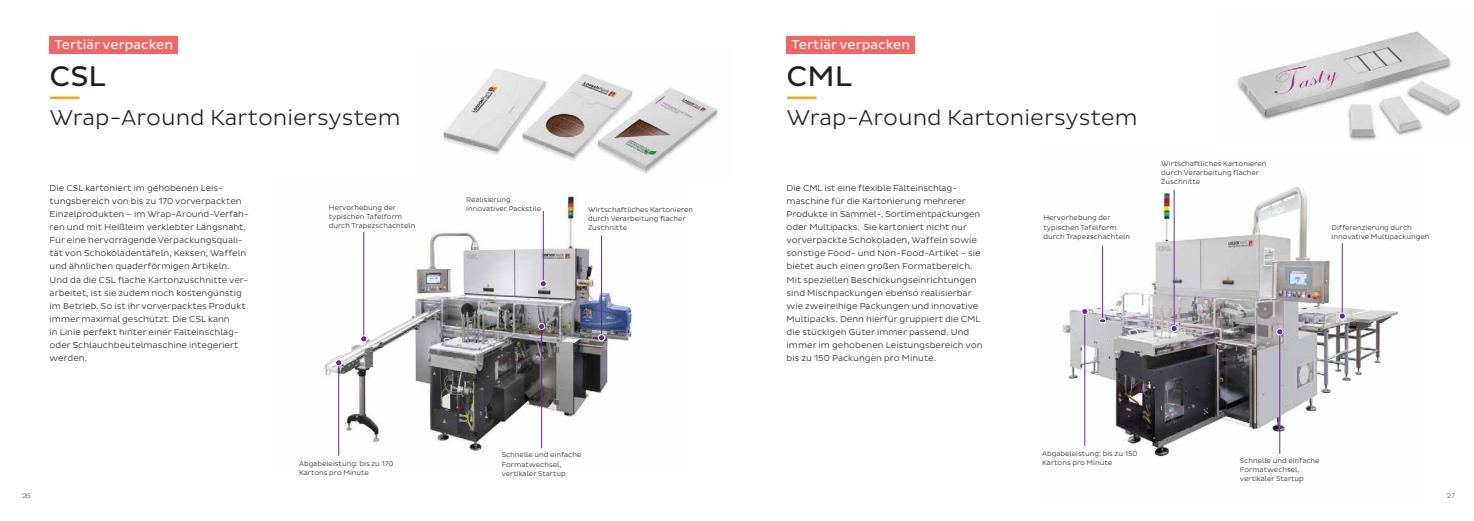
<style>
.page{position:relative;width:1474px;height:521px;background:#fff}
.page>*{position:absolute;margin:0;border:0;box-sizing:border-box;transform-origin:0 0}
.t1{font:28.88px "Pluto Sans";color:#231f20}
.t2{font:300 21.88px "Pluto Sans";color:#231f20}
.t3{font:13.12px "Pluto Sans";color:#fff}
.t4{font:300 8.75px/13.1px "Pluto Sans";color:#231f20}
.t5{font:300 7px/9.2px "Pluto Sans";color:#231f20}
.t6{font:300 7px "Pluto Sans";color:#57585a}
</style>
<div class="page">
<img style="left:324px;top:195px;width:308px;height:261px">
<img style="left:1062px;top:186px;width:337px;height:271px">
<div style="left:786px;top:36px;width:129px;height:18px;background:#f16664"></div>
<hr style="left:788px;top:97px;width:27px;height:2px;background:#f9a51b">
<hr style="left:338px;top:363px;width:1px;height:93px;background:#652d91">
<div style="left:335px;top:360px;width:7px;height:6px;background:#652d91;border-radius:50%"></div>
<div style="left:335px;top:359px;width:7px;height:7px;border:1px solid #fff;border-radius:50%"></div>
<hr style="left:541px;top:326px;width:1px;height:122px;background:#652d91">
<svg style="left:538px;top:323px;width:6px;height:6px"></svg>
<div style="left:538px;top:323px;width:7px;height:7px;border:1px solid #fff;border-radius:50%"></div>
<div style="left:50px;top:36px;width:128px;height:18px;background:#f16664"></div>
<hr style="left:51px;top:97px;width:27px;height:2px;background:#f9a51b">
<hr style="left:543px;top:211px;width:1px;height:73px;background:#652d91">
<svg style="left:540px;top:281px;width:6px;height:6px"></svg>
<div style="left:540px;top:280px;width:7px;height:7px;border:1px solid #fff;border-radius:50%"></div>
<hr style="left:363px;top:232px;width:1px;height:107px;background:#652d91">
<svg style="left:361px;top:336px;width:6px;height:6px"></svg>
<div style="left:360px;top:335px;width:7px;height:7px;border:1px solid #fff;border-radius:50%"></div>
<hr style="left:601px;top:236px;width:1px;height:102px;background:#652d91">
<svg style="left:598px;top:335px;width:6px;height:6px"></svg>
<div style="left:598px;top:334px;width:7px;height:7px;border:1px solid #fff;border-radius:50%"></div>
<hr style="left:1084px;top:311px;width:1px;height:135px;background:#652d91">
<div style="left:1081px;top:308px;width:6px;height:7px;background:#652d91;border-radius:50%"></div>
<div style="left:1081px;top:308px;width:7px;height:7px;border:1px solid #fff;border-radius:50%"></div>
<hr style="left:1279px;top:332px;width:1px;height:122px;background:#652d91">
<svg style="left:1276px;top:329px;width:6px;height:6px"></svg>
<div style="left:1276px;top:328px;width:7px;height:7px;border:1px solid #fff;border-radius:50%"></div>
<hr style="left:1341px;top:243px;width:1px;height:73px;background:#652d91">
<svg style="left:1339px;top:313px;width:6px;height:6px"></svg>
<div style="left:1338px;top:312px;width:7px;height:7px;border:1px solid #fff;border-radius:50%"></div>
<hr style="left:1102px;top:246px;width:1px;height:75px;background:#652d91">
<svg style="left:1099px;top:318px;width:7px;height:5px"></svg>
<hr style="left:1173px;top:190px;width:1px;height:138px;background:#652d91">
<svg style="left:1171px;top:325px;width:6px;height:6px"></svg>
<div style="left:1170px;top:325px;width:7px;height:7px;border:1px solid #fff;border-radius:50%"></div>
<img style="left:1237px;top:31px;width:224px;height:109px">
<img style="left:443px;top:68px;width:275px;height:106px">
<h3 class="t3" style="left:55px;top:37px;width:120px">Tertiär verpacken</h3>
<h1 class="t1" style="left:50px;top:59px;width:58px">CSL</h1>
<h2 class="t2" style="left:50px;top:105px;width:352px">Wrap-Around Kartoniersystem</h2>
<p class="t4" style="left:50px;top:181px;width:201px">Die CSL kartoniert im gehobenen Leis&shy;tungsbereich von bis zu 170 vorverpackten Einzelprodukten – im Wrap-Around-Verfah&shy;ren und mit Heißleim verklebter Längsnaht.<br>Für eine hervorragende Verpackungsquali&shy;tät von Schokoladentafeln, Keksen, Waffeln und ähnlichen quaderförmigen Artikeln.<br>Und da die CSL flache Kartonzuschnitte ver&shy;arbeitet, ist sie zudem noch kostengünstig im Betrieb. So ist ihr vorverpacktes Produkt immer maximal geschützt. Die CSL kann<br>in Linie perfekt hinter einer Falteinschlag&shy;oder Schlauchbeutelmaschine integeriert werden.</p>
<p class="t5" style="left:329px;top:203px;width:88px">Hervorhebung der typischen Tafelform durch Trapezschachteln</p>
<p class="t5" style="left:466px;top:195px;width:76px">Realisierung innovativer Packstile</p>
<p class="t5" style="left:588px;top:205px;width:107px">Wirtschaftliches Kartonieren durch Verarbeitung flacher<br>Zuschnitte</p>
<p class="t5" style="left:299px;top:459px;width:96px">Abgabeleistung: bis zu 170<br>Kartons pro Minute</p>
<p class="t5" style="left:502px;top:450px;width:81px">Schnelle und einfache<br>Formatwechsel, vertikaler Startup</p>
<h3 class="t3" style="left:791px;top:37px;width:120px">Tertiär verpacken</h3>
<h1 class="t1" style="left:786px;top:59px;width:67px">CML</h1>
<h2 class="t2" style="left:786px;top:105px;width:352px">Wrap-Around Kartoniersystem</h2>
<p class="t4" style="left:786px;top:181px;width:197px">Die CML ist eine flexible Falteinschlag&shy;maschine für die Kartonierung mehrerer Produkte in Sammel-, Sortimentpackungen oder Multipacks. Sie kartoniert nicht nur vorverpackte Schokoladen, Waffeln sowie sonstige Food- und Non-Food-Artikel – sie bietet auch einen großen Formatbereich.<br>Mit speziellen Beschickungseinrichtungen sind Mischpackungen ebenso realisierbar wie zweireihige Packungen und innovative Multipacks. Denn hierfür gruppiert die CML die stückigen Güter immer passend. Und immer im gehobenen Leistungsbereich von bis zu 150 Packungen pro Minute.</p>
<p class="t5" style="left:1161px;top:159px;width:107px">Wirtschaftliches Kartonieren durch Verarbeitung flacher<br>Zuschnitte</p>
<p class="t5" style="left:1043px;top:213px;width:88px">Hervorhebung der typischen Tafelform durch Trapezschachteln</p>
<p class="t5" style="left:1331px;top:223px;width:99px">Differenzierung durch innovative Multipackungen</p>
<p class="t5" style="left:1042px;top:448px;width:97px">Abgabeleistung: bis zu 150<br>Kartons pro Minute</p>
<p class="t5" style="left:1239px;top:456px;width:81px">Schnelle und einfache<br>Formatwechsel, vertikaler Startup</p>
<p class="t6" style="left:22px;top:491px;width:10px">26</p>
<p class="t6" style="left:1446px;top:491px;width:10px">27</p>
</div>
